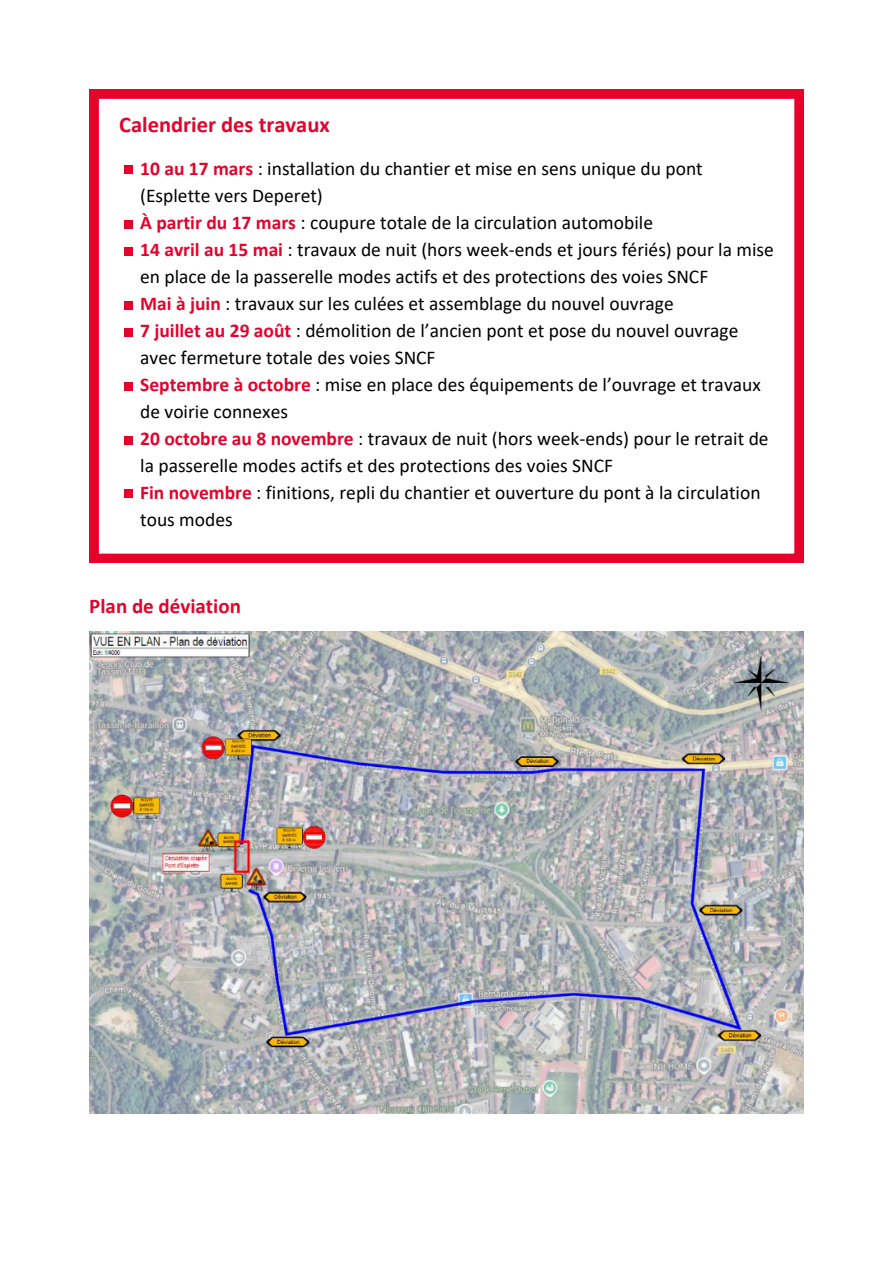
<style>
.page{position:relative;width:893px;height:1263px;background:#fff}
.page>*{position:absolute;margin:0;border:0;box-sizing:border-box;transform-origin:0 0}
.t1{font:700 22.5px "Calibri";color:#e5022b}
.t2{font:700 21px "Calibri";color:#e5022b}
.t3{font:19.5px/27px "Calibri";color:#000}
.s1{font-weight:700;color:#e5022b}
</style>
<div class="page">
<svg style="left:89px;top:89px;width:715px;height:474px"></svg>
<img style="left:89px;top:631px;width:715px;height:482px">
<div style="left:124px;top:166px;width:8px;height:8px;background:#e5022b"></div>
<div style="left:124px;top:220px;width:8px;height:9px;background:#e5022b"></div>
<div style="left:124px;top:247px;width:8px;height:9px;background:#e5022b"></div>
<div style="left:124px;top:301px;width:8px;height:9px;background:#e5022b"></div>
<div style="left:124px;top:328px;width:8px;height:9px;background:#e5022b"></div>
<div style="left:124px;top:382px;width:8px;height:9px;background:#e5022b"></div>
<div style="left:124px;top:436px;width:8px;height:9px;background:#e5022b"></div>
<div style="left:124px;top:489px;width:8px;height:9px;background:#e5022b"></div>
<h1 class="t1" style="left:119px;top:115px;width:212px">Calendrier des travaux</h1>
<p class="t3" style="left:140px;top:156px;width:564px"><span class="s1">10 au 17 mars</span> : installation du chantier et mise en sens unique du pont (Esplette vers Deperet)</p>
<p class="t3" style="left:140px;top:210px;width:514px"><span class="s1">À partir du 17 mars</span> : coupure totale de la circulation automobile</p>
<p class="t3" style="left:140px;top:237px;width:635px"><span class="s1">14 avril au 15 mai</span> : travaux de nuit (hors week-ends et jours fériés) pour la mise en place de la passerelle modes actifs et des protections des voies SNCF</p>
<p class="t3" style="left:140px;top:291px;width:535px"><span class="s1">Mai à juin</span> : travaux sur les culées et assemblage du nouvel ouvrage</p>
<p class="t3" style="left:140px;top:318px;width:600px"><span class="s1">7 juillet au 29 août</span> : démolition de l’ancien pont et pose du nouvel ouvrage avec fermeture totale des voies SNCF</p>
<p class="t3" style="left:140px;top:372px;width:622px"><span class="s1">Septembre à octobre</span> : mise en place des équipements de l’ouvrage et travaux de voirie connexes</p>
<p class="t3" style="left:140px;top:426px;width:630px"><span class="s1">20 octobre au 8 novembre</span> : travaux de nuit (hors week-ends) pour le retrait de la passerelle modes actifs et des protections des voies SNCF</p>
<h1 class="t3" style="left:140px;top:480px;width:622px"><span class="s1">Fin novembre</span> : finitions, repli du chantier et ouverture du pont à la circulation tous modes</h1>
<p class="t2" style="left:89px;top:598px;width:153px">Plan de déviation</p>
</div>
